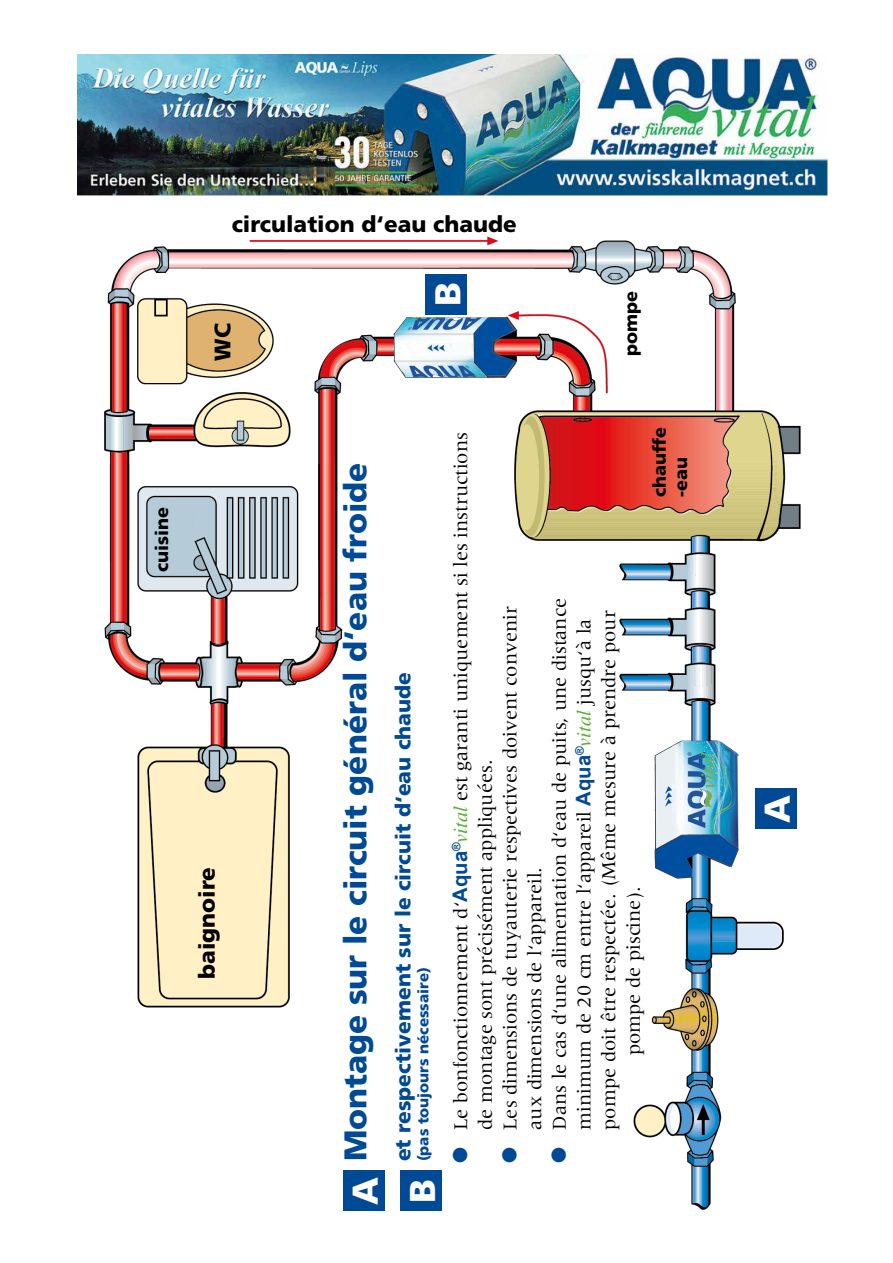
<style>
.page{position:relative;width:893px;height:1263px;background:#fff}
.page>*{position:absolute;margin:0;border:0;box-sizing:border-box;transform-origin:0 0}
.t1{font:900 35.85px/57.2px "Frutiger";color:#fff}
.t2{font:900 31.35px "Frutiger";color:#004994}
.t3{font:900 22.35px "Frutiger";color:#000}
.t4{font:900 21px "Frutiger";color:#004994}
.t5{font:20.25px/24.6px "Meridien LT Std";color:#000}
.t6{font:900 18px/21.6px "Frutiger";color:#000}
.t7{font:900 15px "Frutiger";color:#004994}
.s1{color:#004994}
.s2{font-family:"Arial";font-weight:700;color:#004994}
.s3{font-family:"Times";font-style:italic;color:#52ae32}
</style>
<div class="page">
<img style="left:104px;top:236px;width:697px;height:975px">
<img style="left:78px;top:54px;width:750px;height:142px">
<div style="left:755px;top:788px;width:41px;height:41px;background:#004994"></div>
<div style="left:343px;top:1170px;width:41px;height:41px;background:#004994"></div>
<div style="left:400px;top:1170px;width:41px;height:41px;background:#004994"></div>
<div style="left:426px;top:274px;width:41px;height:41px;background:#004994"></div>
<p class="t6" style="left:151px;top:572px;width:67px;rotate:-90deg">cuisine</p>
<p class="t3" style="left:232px;top:210px;width:287px">circulation d‘eau chaude</p>
<p class="t3" style="left:209px;top:361px;width:39px;rotate:-90deg">WC</p>
<h1 class="t1" style="left:419px;top:306px;width:25px;rotate:-90deg">B</h1>
<p class="t6" style="left:620px;top:356px;width:67px;rotate:-90deg">pompe</p>
<p class="t3" style="left:193px;top:979px;width:113px;rotate:-90deg">baignoire</p>
<h2 class="t2" style="left:336px;top:1161px;width:700px;rotate:-90deg">Montage sur le circuit général d‘eau froide</h2>
<p class="t4" style="left:391px;top:1161px;width:491px;rotate:-90deg">et respectivement sur le circuit d‘eau chaude</p>
<p class="t7" style="left:414px;top:1161px;width:195px;rotate:-90deg">(pas toujours nécessaire)</p>
<h1 class="t1" style="left:337px;top:1205px;width:29px;rotate:-90deg">A<br>B</h1>
<p class="t6" style="left:649px;top:497px;width:72px;rotate:-90deg">chauffe -eau</p>
<p class="t5" style="left:448px;top:1130px;width:699px;text-indent:-34px;rotate:-90deg"><span class="s1">●</span> Le bonfonctionnement d‘<span class="s2">Aqua</span><sup>®</sup><span class="s3">vital</span> est garanti uniquement si les instructions de montage sont précisément appliquées.</p>
<p class="t5" style="left:498px;top:1130px;width:525px;text-indent:-34px;rotate:-90deg"><span class="s1">●</span> Les dimensions de tuyauterie respectives doivent convenir aux dimensions de l‘appareil.</p>
<p class="t5" style="left:547px;top:1163px;width:567px;rotate:-90deg"><span class="s1">●</span> Dans le cas d‘une alimentation d‘eau de puits, une distance</p>
<p class="t5" style="left:572px;top:1130px;width:513px;rotate:-90deg">minimum de 20 cm entre l‘appareil <span class="s2">Aqua</span><sup>®</sup><span class="s3">vital</span> jusqu‘à la</p>
<p class="t5" style="left:596px;top:1130px;width:521px;rotate:-90deg">pompe doit être respectée. (Même mesure à prendre pour</p>
<p class="t5" style="left:621px;top:1055px;width:171px;rotate:-90deg">pompe de piscine).</p>
<h1 class="t1" style="left:748px;top:822px;width:29px;rotate:-90deg">A</h1>
</div>
